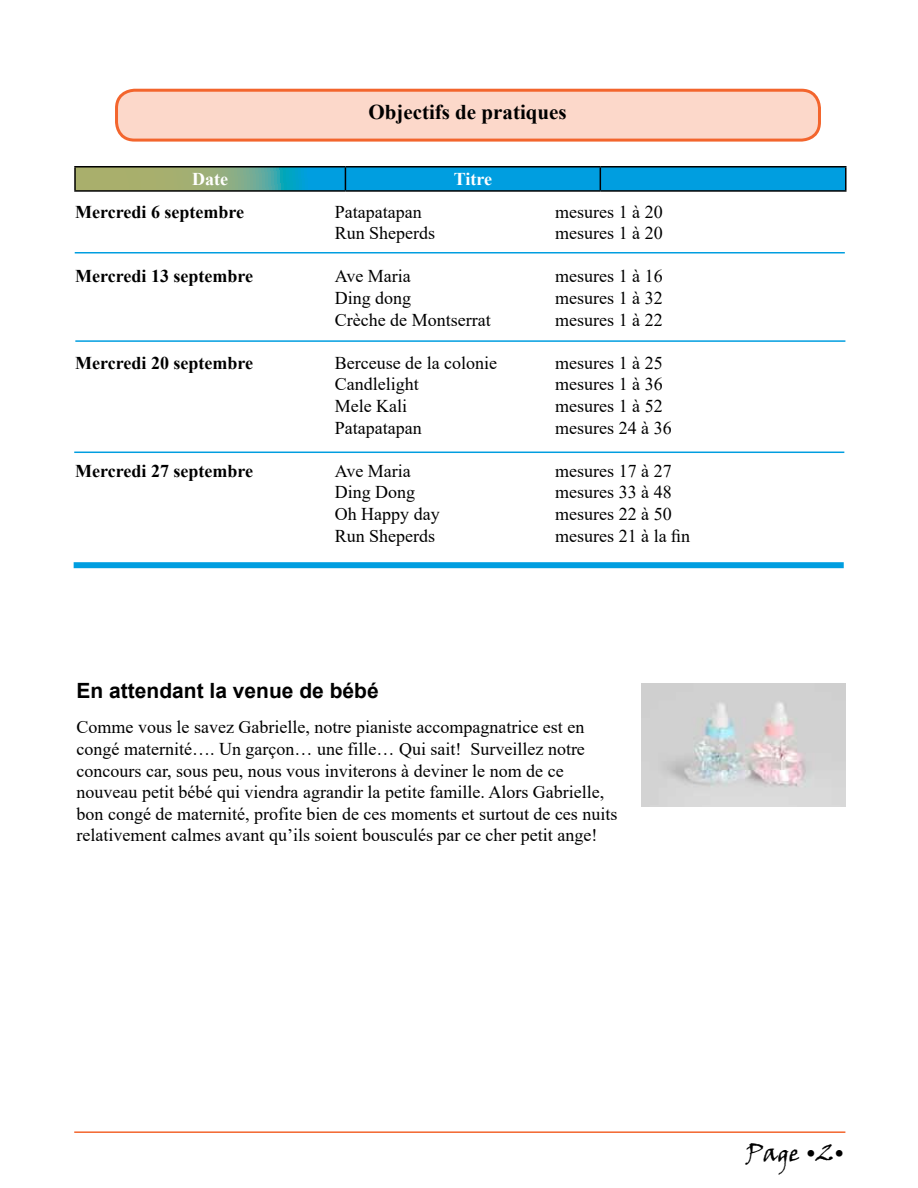
<style>
.page{position:relative;width:918px;height:1188px;background:#fff}
.page>*{position:absolute;margin:0;border:0;box-sizing:border-box;transform-origin:0 0}
.t1{font:24px "Viner Hand ITC";color:#000}
.t2{font:700 21px "Arial";color:#000}
.t3{font:700 21px "Times New Roman";color:#000}
.t4{font:18px/21.6px "Times New Roman";color:#000}
.t5{font:700 18px "Times New Roman";color:#000}
.t6{font:700 18px "Times New Roman";color:#fff}
</style>
<div class="page">
<hr style="left:74px;top:1131px;width:771px;height:2px;background:#f3652d">
<div style="left:117px;top:90px;width:702px;height:50px;background:#fcd8ca;border-radius:18px"></div>
<div style="left:115px;top:89px;width:706px;height:53px;border:3px solid #f3652d;border-radius:18px"></div>
<hr style="left:74px;top:166px;width:271px;height:2px;background:#000">
<hr style="left:74px;top:168px;width:2px;height:22px;background:#000">
<hr style="left:345px;top:166px;width:255px;height:2px;background:#000">
<hr style="left:600px;top:166px;width:247px;height:2px;background:#000">
<svg style="left:75px;top:167px;width:771px;height:23px;background:#269ebe"></svg>
<hr style="left:845px;top:168px;width:2px;height:22px;background:#000">
<hr style="left:74px;top:190px;width:271px;height:2px;background:#000">
<hr style="left:345px;top:190px;width:255px;height:2px;background:#000">
<hr style="left:600px;top:190px;width:247px;height:2px;background:#000">
<hr style="left:75px;top:252px;width:770px;height:2px;background:#009ee0">
<div style="left:74px;top:562px;width:770px;height:6px;background:#009ee0"></div>
<hr style="left:75px;top:340px;width:770px;height:2px;background:#009ee0">
<hr style="left:74px;top:452px;width:770px;height:1px;background:#009ee0">
<img style="left:642px;top:683px;width:203px;height:123px">
<p class="t3" style="left:368px;top:97px;width:200px">Objectifs de pratiques</p>
<p class="t6" style="left:192px;top:166px;width:37px">Date</p>
<p class="t6" style="left:454px;top:166px;width:40px">Titre</p>
<p class="t5" style="left:75px;top:199px;width:170px">Mercredi 6 septembre</p>
<p class="t4" style="left:335px;top:200px;width:88px">Patapatapan</p>
<p class="t4" style="left:555px;top:200px;width:109px">mesures 1 à 20</p>
<p class="t4" style="left:335px;top:222px;width:102px">Run Sheperds</p>
<p class="t4" style="left:555px;top:222px;width:109px">mesures 1 à 20</p>
<p class="t5" style="left:75px;top:263px;width:179px">Mercredi 13 septembre</p>
<p class="t4" style="left:335px;top:265px;width:78px">Ave Maria</p>
<p class="t4" style="left:555px;top:265px;width:109px">mesures 1 à 16</p>
<p class="t4" style="left:335px;top:287px;width:78px">Ding dong</p>
<p class="t4" style="left:555px;top:287px;width:109px">mesures 1 à 32</p>
<p class="t4" style="left:335px;top:308px;width:157px">Crèche de Montserrat</p>
<p class="t4" style="left:555px;top:308px;width:109px">mesures 1 à 22</p>
<p class="t5" style="left:75px;top:350px;width:179px">Mercredi 20 septembre</p>
<p class="t4" style="left:335px;top:351px;width:164px">Berceuse de la colonie</p>
<p class="t4" style="left:555px;top:351px;width:109px">mesures 1 à 25</p>
<p class="t4" style="left:335px;top:373px;width:86px">Candlelight</p>
<p class="t4" style="left:555px;top:373px;width:109px">mesures 1 à 36</p>
<p class="t4" style="left:335px;top:395px;width:74px">Mele Kali</p>
<p class="t4" style="left:555px;top:395px;width:109px">mesures 1 à 52</p>
<p class="t4" style="left:335px;top:416px;width:88px">Patapatapan</p>
<p class="t4" style="left:555px;top:416px;width:118px">mesures 24 à 36</p>
<p class="t5" style="left:75px;top:458px;width:179px">Mercredi 27 septembre</p>
<p class="t4" style="left:335px;top:459px;width:78px">Ave Maria</p>
<p class="t4" style="left:555px;top:459px;width:118px">mesures 17 à 27</p>
<p class="t4" style="left:335px;top:481px;width:82px">Ding Dong</p>
<p class="t4" style="left:555px;top:481px;width:118px">mesures 33 à 48</p>
<p class="t4" style="left:335px;top:503px;width:106px">Oh Happy day</p>
<p class="t4" style="left:555px;top:503px;width:118px">mesures 22 à 50</p>
<p class="t4" style="left:335px;top:524px;width:102px">Run Sheperds</p>
<p class="t4" style="left:555px;top:524px;width:136px">mesures 21 à la fin</p>
<p class="t2" style="left:77px;top:676px;width:304px">En attendant la venue de bébé</p>
<p class="t4" style="left:77px;top:716px;width:542px">Comme vous le savez Gabrielle, notre pianiste accompagnatrice est en congé maternité…. Un garçon… une fille… Qui sait! Surveillez notre concours car, sous peu, nous vous inviterons à deviner le nom de ce nouveau petit bébé qui viendra agrandir la petite famille. Alors Gabrielle, bon congé de maternité, profite bien de ces moments et surtout de ces nuits relativement calmes avant qu’ils soient bousculés par ce cher petit ange!</p>
<h1 class="t1" style="left:746px;top:1138px;width:101px">Page •2•</h1>
</div>
